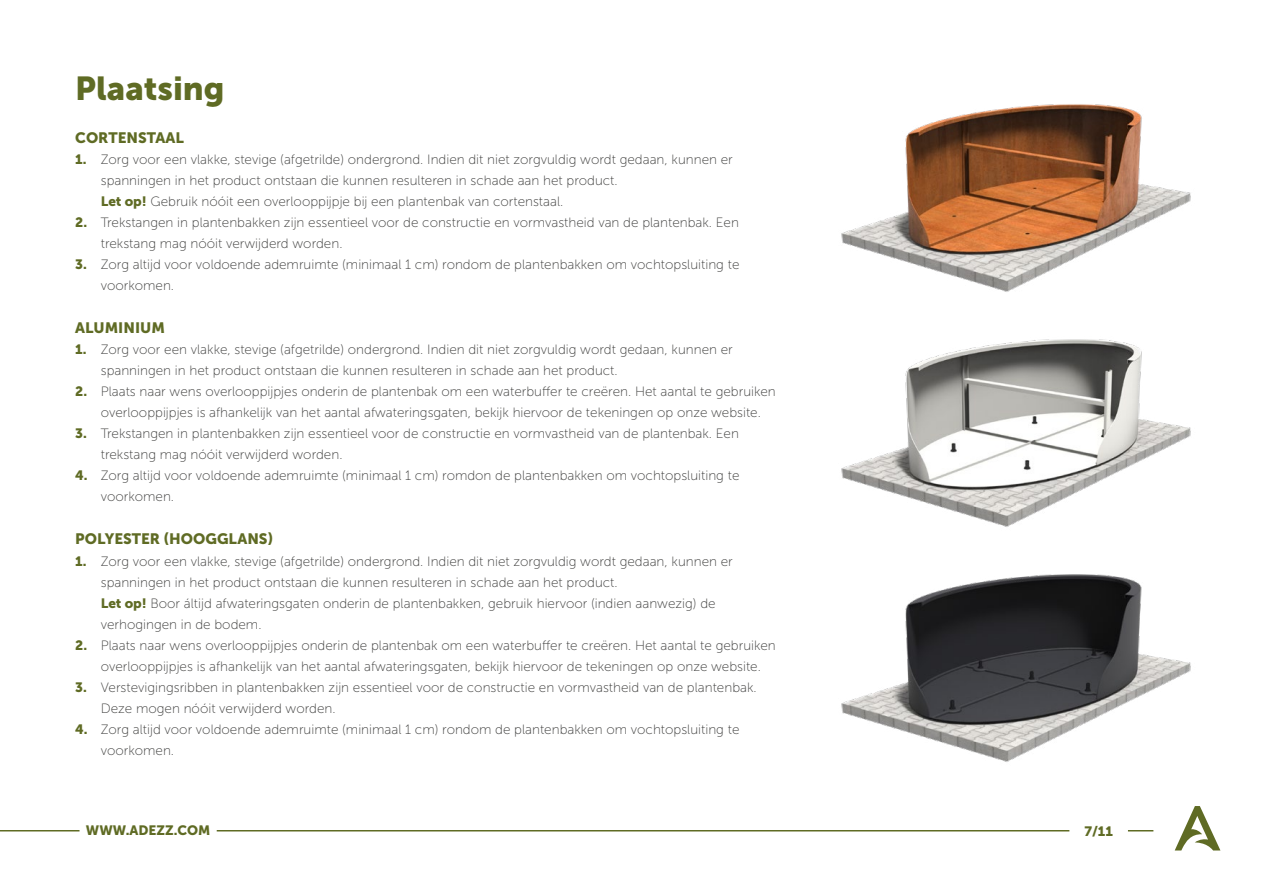
<style>
.page{position:relative;width:1263px;height:893px;background:#fff}
.page>*{position:absolute;margin:0;border:0;box-sizing:border-box;transform-origin:0 0}
.t1{font:33px "Museo Sans 900";color:#5f6b24}
.t2{font:15px "Museo Sans 900";color:#5f6b24}
.t3{font:13.5px/21px "Museo Sans 100";color:#3c3c3b}
.t4{font:13.5px "Museo Sans 900";color:#5f6b24}
.s1{font-family:"Museo Sans 900";color:#5f6b24}
</style>
<div class="page">
<svg style="left:1211px;top:830px;width:9px;height:20px"></svg>
<hr style="left:0;top:830px;width:80px;height:1px;background:#5f6b24">
<hr style="left:217px;top:830px;width:852px;height:1px;background:#5f6b24">
<img style="left:864px;top:104px;width:327px;height:122px">
<img style="left:841px;top:226px;width:350px;height:235px">
<img style="left:815px;top:461px;width:396px;height:390px">
<h1 class="t1" style="left:75px;top:70px;width:151px">Plaatsing</h1>
<p class="t2" style="left:75px;top:129px;width:110px">CORTENSTAAL</p>
<p class="t3" style="left:101px;top:149px;width:633px;text-indent:-26px"><span class="s1">1.</span> Zorg voor een vlakke, stevige (afgetrilde) ondergrond. Indien dit niet zorgvuldig wordt gedaan, kunnen er spanningen in het product ontstaan die kunnen resulteren in schade aan het product.<br><span class="s1">Let op!</span> Gebruik nóóit een overlooppijpje bij een plantenbak van cortenstaal.</p>
<p class="t3" style="left:101px;top:212px;width:640px;text-indent:-26px"><span class="s1">2.</span> Trekstangen in plantenbakken zijn essentieel voor de constructie en vormvastheid van de plantenbak. Een trekstang mag nóóit verwijderd worden.</p>
<p class="t3" style="left:101px;top:254px;width:640px;text-indent:-26px"><span class="s1">3.</span> Zorg altijd voor voldoende ademruimte (minimaal 1 cm) rondom de plantenbakken om vochtopsluiting te voorkomen.</p>
<p class="t2" style="left:75px;top:319px;width:91px">ALUMINIUM</p>
<p class="t3" style="left:101px;top:339px;width:633px;text-indent:-26px"><span class="s1">1.</span> Zorg voor een vlakke, stevige (afgetrilde) ondergrond. Indien dit niet zorgvuldig wordt gedaan, kunnen er spanningen in het product ontstaan die kunnen resulteren in schade aan het product.</p>
<p class="t3" style="left:101px;top:381px;width:677px;text-indent:-26px"><span class="s1">2.</span> Plaats naar wens overlooppijpjes onderin de plantenbak om een waterbuffer te creëren. Het aantal te gebruiken overlooppijpjes is afhankelijk van het aantal afwateringsgaten, bekijk hiervoor de tekeningen op onze website.</p>
<p class="t3" style="left:101px;top:423px;width:640px;text-indent:-26px"><span class="s1">3.</span> Trekstangen in plantenbakken zijn essentieel voor de constructie en vormvastheid van de plantenbak. Een trekstang mag nóóit verwijderd worden.</p>
<p class="t3" style="left:101px;top:465px;width:640px;text-indent:-26px"><span class="s1">4.</span> Zorg altijd voor voldoende ademruimte (minimaal 1 cm) romdon de plantenbakken om vochtopsluiting te voorkomen.</p>
<p class="t2" style="left:75px;top:531px;width:199px">POLYESTER (HOOGGLANS)</p>
<p class="t3" style="left:101px;top:551px;width:633px;text-indent:-26px"><span class="s1">1.</span> Zorg voor een vlakke, stevige (afgetrilde) ondergrond. Indien dit niet zorgvuldig wordt gedaan, kunnen er spanningen in het product ontstaan die kunnen resulteren in schade aan het product.<br><span class="s1">Let op!</span> Boor áltijd afwateringsgaten onderin de plantenbakken, gebruik hiervoor (indien aanwezig) de verhogingen in de bodem.</p>
<p class="t3" style="left:101px;top:635px;width:677px;text-indent:-26px"><span class="s1">2.</span> Plaats naar wens overlooppijpjes onderin de plantenbak om een waterbuffer te creëren. Het aantal te gebruiken overlooppijpjes is afhankelijk van het aantal afwateringsgaten, bekijk hiervoor de tekeningen op onze website.</p>
<p class="t3" style="left:101px;top:677px;width:657px;text-indent:-26px"><span class="s1">3.</span> Verstevigingsribben in plantenbakken zijn essentieel voor de constructie en vormvastheid van de plantenbak.<br>Deze mogen nóóit verwijderd worden.</p>
<p class="t3" style="left:101px;top:719px;width:640px;text-indent:-26px"><span class="s1">4.</span> Zorg altijd voor voldoende ademruimte (minimaal 1 cm) rondom de plantenbakken om vochtopsluiting te voorkomen.</p>
<p class="t4" style="left:86px;top:823px;width:126px">WWW.ADEZZ.COM</p>
<p class="t4" style="left:1084px;top:823px;width:30px">7/11</p>
</div>
